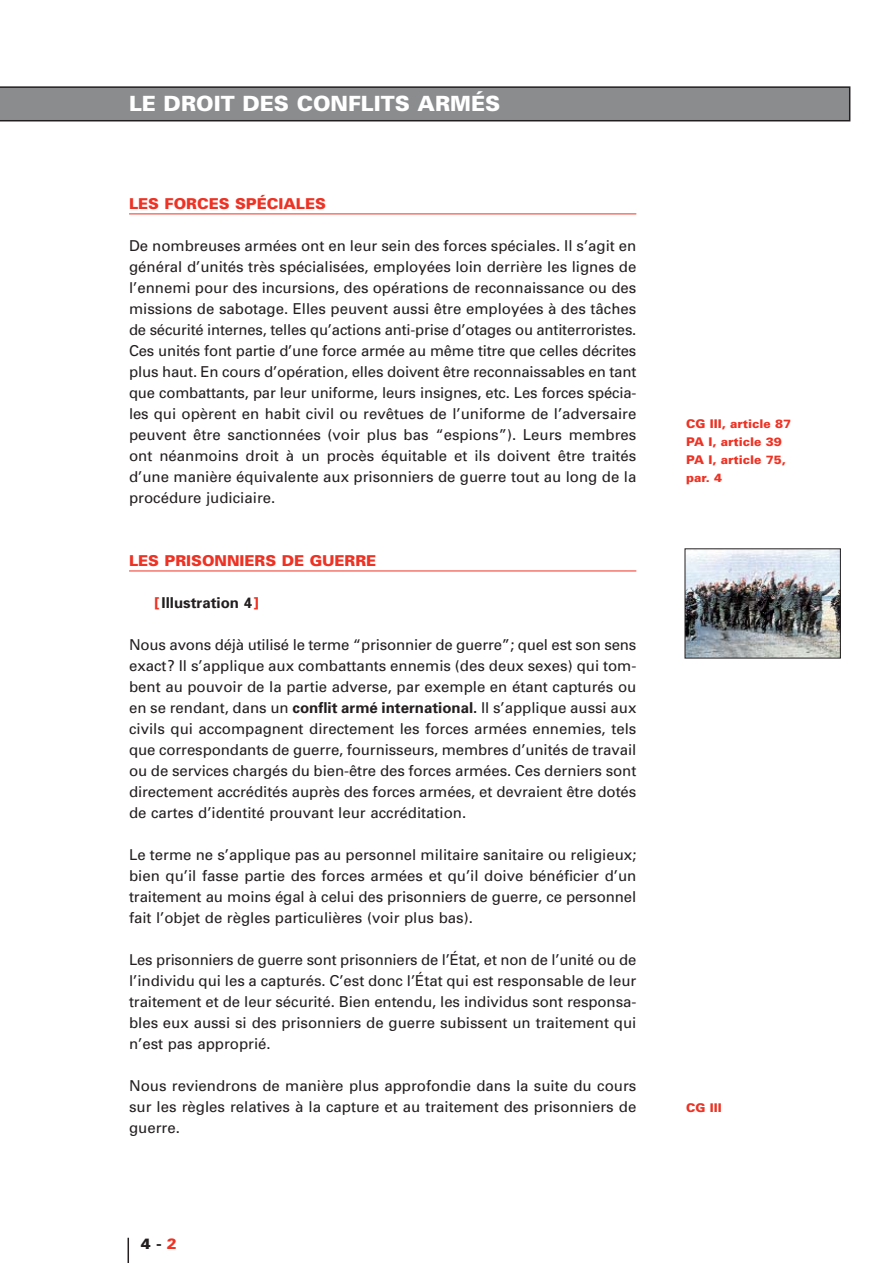
<style>
.page{position:relative;width:893px;height:1263px;background:#fff}
.page>*{position:absolute;margin:0;border:0;box-sizing:border-box;transform-origin:0 0}
.t1{font:900 21px "Univers";color:#fff}
.t2{font:15px/21px "Univers";color:#231f20;text-align:justify}
.t3{font:900 15px "Univers";color:#ee3224}
.t4{font:700 15px "Univers";color:#231f20}
.t5{font:900 15px "Univers";color:#231f20}
.t6{font:900 12px/18px "Univers";color:#ee3224}
.s1{font-weight:900;color:#ee3224}
.s2{font-weight:700}
.s3{color:#ee3224}
</style>
<div class="page">
<hr style="left:129px;top:214px;width:507px;height:1px;background:#ee3224">
<hr style="left:129px;top:571px;width:507px;height:1px;background:#ee3224">
<svg style="left:0;top:86px;width:850px;height:35px;background:#838587"></svg>
<svg style="left:128px;top:1238px;width:1px;height:25px"></svg>
<img style="left:687px;top:550px;width:152px;height:106px">
<div style="left:685px;top:548px;width:156px;height:110px;border:1px solid #231f20"></div>
<h1 class="t1" style="left:129px;top:96px;width:373px">LE DROIT DES CONFLITS ARMÉS</h1>
<p class="t3" style="left:129px;top:198px;width:198px">LES FORCES SPÉCIALES</p>
<p class="t2" style="left:129px;top:237px;width:509px">De nombreuses armées ont en leur sein des forces spéciales. Il s’agit en général d’unités très spécialisées, employées loin derrière les lignes de l’ennemi pour des incursions, des opérations de reconnaissance ou des missions de sabotage. Elles peuvent aussi être employées à des tâches de sécurité internes, telles qu’actions anti-prise d’otages ou antiterroristes.<br>Ces unités font partie d’une force armée au même titre que celles décrites plus haut. En cours d’opération, elles doivent être reconnaissables en tant que combattants, par leur uniforme, leurs insignes, etc. Les forces spécia&shy;les qui opèrent en habit civil ou revêtues de l’uniforme de l’adversaire peuvent être sanctionnées (voir plus bas “espions”). Leurs membres ont néanmoins droit à un procès équitable et ils doivent être traités d’une manière équivalente aux prisonniers de guerre tout au long de la procédure judiciaire.</p>
<p class="t3" style="left:129px;top:555px;width:249px">LES PRISONNIERS DE GUERRE</p>
<p class="t4" style="left:155px;top:597px;width:106px"><span class="s1">[</span>Illustration 4<span class="s1">]</span></p>
<p class="t2" style="left:129px;top:636px;width:509px">Nous avons déjà utilisé le terme “prisonnier de guerre”; quel est son sens exact? Il s’applique aux combattants ennemis (des deux sexes) qui tom&shy;bent au pouvoir de la partie adverse, par exemple en étant capturés ou en se rendant, dans un <span class="s2">conflit armé international.</span> Il s’applique aussi aux civils qui accompagnent directement les forces armées ennemies, tels que correspondants de guerre, fournisseurs, membres d’unités de travail ou de services chargés du bien-être des forces armées. Ces derniers sont directement accrédités auprès des forces armées, et devraient être dotés de cartes d’identité prouvant leur accréditation.</p>
<p class="t2" style="left:129px;top:846px;width:509px">Le terme ne s’applique pas au personnel militaire sanitaire ou religieux; bien qu’il fasse partie des forces armées et qu’il doive bénéficier d’un traitement au moins égal à celui des prisonniers de guerre, ce personnel fait l’objet de règles particulières (voir plus bas).</p>
<p class="t2" style="left:129px;top:951px;width:509px">Les prisonniers de guerre sont prisonniers de l’État, et non de l’unité ou de l’individu qui les a capturés. C’est donc l’État qui est responsable de leur traitement et de leur sécurité. Bien entendu, les individus sont responsa&shy;bles eux aussi si des prisonniers de guerre subissent un traitement qui n’est pas approprié.</p>
<p class="t2" style="left:129px;top:1077px;width:509px">Nous reviendrons de manière plus approfondie dans la suite du cours sur les règles relatives à la capture et au traitement des prisonniers de guerre.</p>
<p class="t5" style="left:141px;top:1238px;width:37px">4 - <span class="s3">2</span></p>
<p class="t6" style="left:686px;top:416px;width:107px">CG III, article 87<br>PA I, article 39<br>PA I, article 75, par. 4</p>
<p class="t6" style="left:686px;top:1100px;width:37px">CG III</p>
</div>
